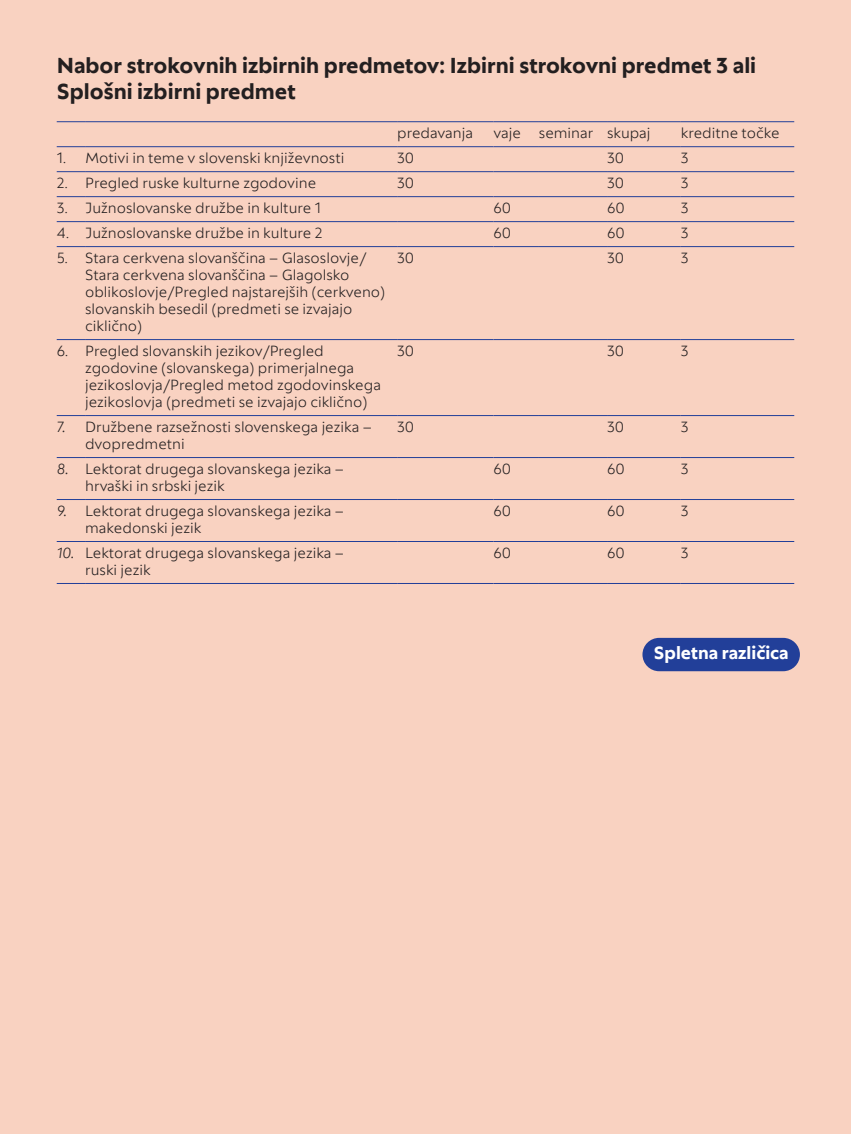
<style>
.page{position:relative;width:851px;height:1134px;background:#fff}
.page>*{position:absolute;margin:0;border:0;box-sizing:border-box;transform-origin:0 0}
.mednaslov{font:700 22px/26px "Univerza Sans";color:#231f20}
.gumb2{font:700 18px "Univerza Sans";color:#fff}
.tabela{font:300 15px/17px "Univerza Sans";color:#231f20}
.tabela-2{font:italic 300 15px "Univerza Sans";color:#231f20}
</style>
<div class="page">
<div style="left:0;top:0;width:850px;height:1134px;background:#f9d2c1"></div>
<svg style="left:57px;top:121px;width:28px;height:1px"></svg>
<hr style="left:85px;top:121px;width:312px;height:1px;background:#223f99">
<hr style="left:397px;top:121px;width:96px;height:1px;background:#223f99">
<hr style="left:493px;top:121px;width:46px;height:1px;background:#223f99">
<hr style="left:539px;top:121px;width:68px;height:1px;background:#223f99">
<hr style="left:607px;top:121px;width:73px;height:1px;background:#223f99">
<hr style="left:680px;top:121px;width:114px;height:1px;background:#223f99">
<svg style="left:57px;top:415px;width:28px;height:1px"></svg>
<hr style="left:85px;top:415px;width:312px;height:1px;background:#223f99">
<hr style="left:397px;top:415px;width:96px;height:1px;background:#223f99">
<hr style="left:493px;top:415px;width:46px;height:1px;background:#223f99">
<hr style="left:539px;top:415px;width:68px;height:1px;background:#223f99">
<hr style="left:607px;top:415px;width:73px;height:1px;background:#223f99">
<hr style="left:680px;top:415px;width:114px;height:1px;background:#223f99">
<svg style="left:57px;top:457px;width:28px;height:1px"></svg>
<hr style="left:85px;top:457px;width:312px;height:1px;background:#223f99">
<hr style="left:397px;top:457px;width:96px;height:1px;background:#223f99">
<hr style="left:493px;top:457px;width:46px;height:1px;background:#223f99">
<hr style="left:539px;top:457px;width:68px;height:1px;background:#223f99">
<hr style="left:607px;top:457px;width:73px;height:1px;background:#223f99">
<hr style="left:680px;top:457px;width:114px;height:1px;background:#223f99">
<svg style="left:57px;top:499px;width:28px;height:1px"></svg>
<hr style="left:85px;top:499px;width:312px;height:1px;background:#223f99">
<hr style="left:397px;top:499px;width:96px;height:1px;background:#223f99">
<hr style="left:493px;top:499px;width:46px;height:1px;background:#223f99">
<hr style="left:539px;top:499px;width:68px;height:1px;background:#223f99">
<hr style="left:607px;top:499px;width:73px;height:1px;background:#223f99">
<hr style="left:680px;top:499px;width:114px;height:1px;background:#223f99">
<svg style="left:57px;top:541px;width:28px;height:1px"></svg>
<hr style="left:85px;top:541px;width:312px;height:1px;background:#223f99">
<hr style="left:397px;top:541px;width:96px;height:1px;background:#223f99">
<hr style="left:493px;top:541px;width:46px;height:1px;background:#223f99">
<hr style="left:539px;top:541px;width:68px;height:1px;background:#223f99">
<hr style="left:607px;top:541px;width:73px;height:1px;background:#223f99">
<hr style="left:680px;top:541px;width:114px;height:1px;background:#223f99">
<svg style="left:57px;top:583px;width:28px;height:1px"></svg>
<hr style="left:85px;top:583px;width:312px;height:1px;background:#223f99">
<hr style="left:397px;top:583px;width:96px;height:1px;background:#223f99">
<hr style="left:493px;top:583px;width:46px;height:1px;background:#223f99">
<hr style="left:539px;top:583px;width:68px;height:1px;background:#223f99">
<hr style="left:607px;top:583px;width:73px;height:1px;background:#223f99">
<hr style="left:680px;top:583px;width:114px;height:1px;background:#223f99">
<svg style="left:57px;top:146px;width:28px;height:1px"></svg>
<hr style="left:85px;top:146px;width:312px;height:1px;background:#223f99">
<hr style="left:397px;top:146px;width:96px;height:1px;background:#223f99">
<hr style="left:493px;top:146px;width:46px;height:1px;background:#223f99">
<hr style="left:539px;top:146px;width:68px;height:1px;background:#223f99">
<hr style="left:607px;top:146px;width:73px;height:1px;background:#223f99">
<hr style="left:680px;top:146px;width:114px;height:1px;background:#223f99">
<svg style="left:57px;top:171px;width:28px;height:1px"></svg>
<hr style="left:85px;top:171px;width:312px;height:1px;background:#223f99">
<hr style="left:397px;top:171px;width:96px;height:1px;background:#223f99">
<hr style="left:493px;top:171px;width:46px;height:1px;background:#223f99">
<hr style="left:539px;top:171px;width:68px;height:1px;background:#223f99">
<hr style="left:607px;top:171px;width:73px;height:1px;background:#223f99">
<hr style="left:680px;top:171px;width:114px;height:1px;background:#223f99">
<svg style="left:57px;top:196px;width:28px;height:1px"></svg>
<hr style="left:85px;top:196px;width:312px;height:1px;background:#223f99">
<hr style="left:397px;top:196px;width:96px;height:1px;background:#223f99">
<hr style="left:493px;top:196px;width:46px;height:1px;background:#223f99">
<hr style="left:539px;top:196px;width:68px;height:1px;background:#223f99">
<hr style="left:607px;top:196px;width:73px;height:1px;background:#223f99">
<hr style="left:680px;top:196px;width:114px;height:1px;background:#223f99">
<svg style="left:57px;top:221px;width:28px;height:1px"></svg>
<hr style="left:85px;top:221px;width:312px;height:1px;background:#223f99">
<hr style="left:397px;top:221px;width:96px;height:1px;background:#223f99">
<hr style="left:493px;top:221px;width:46px;height:1px;background:#223f99">
<hr style="left:539px;top:221px;width:68px;height:1px;background:#223f99">
<hr style="left:607px;top:221px;width:73px;height:1px;background:#223f99">
<hr style="left:680px;top:221px;width:114px;height:1px;background:#223f99">
<svg style="left:57px;top:246px;width:28px;height:1px"></svg>
<hr style="left:85px;top:246px;width:312px;height:1px;background:#223f99">
<hr style="left:397px;top:246px;width:96px;height:1px;background:#223f99">
<hr style="left:493px;top:246px;width:46px;height:1px;background:#223f99">
<hr style="left:539px;top:246px;width:68px;height:1px;background:#223f99">
<hr style="left:607px;top:246px;width:73px;height:1px;background:#223f99">
<hr style="left:680px;top:246px;width:114px;height:1px;background:#223f99">
<svg style="left:57px;top:339px;width:28px;height:1px"></svg>
<hr style="left:85px;top:339px;width:312px;height:1px;background:#223f99">
<hr style="left:397px;top:339px;width:96px;height:1px;background:#223f99">
<hr style="left:493px;top:339px;width:46px;height:1px;background:#223f99">
<hr style="left:539px;top:339px;width:68px;height:1px;background:#223f99">
<hr style="left:607px;top:339px;width:73px;height:1px;background:#223f99">
<hr style="left:680px;top:339px;width:114px;height:1px;background:#223f99">
<div style="left:642px;top:638px;width:157px;height:33px;background:#223f99;border-radius:17px"></div>
<hr style="left:850px;top:0;width:1px;height:1134px;background:#f9d2c1">
<p class="mednaslov" style="left:57px;top:51px;width:701px">Nabor strokovnih izbirnih predmetov: Izbirni strokovni predmet 3 ali<br>Splošni izbirni predmet</p>
<p class="tabela" style="left:397px;top:124px;width:77px">predavanja</p>
<p class="tabela" style="left:493px;top:124px;width:29px">vaje</p>
<p class="tabela" style="left:539px;top:124px;width:56px">seminar</p>
<p class="tabela" style="left:607px;top:124px;width:45px">skupaj</p>
<p class="tabela" style="left:680px;top:124px;width:100px">kreditne točke</p>
<p class="tabela" style="left:57px;top:149px;width:11px">1.</p>
<p class="tabela" style="left:85px;top:149px;width:261px">Motivi in teme v slovenski književnosti</p>
<p class="tabela" style="left:397px;top:149px;width:19px">30</p>
<p class="tabela" style="left:607px;top:149px;width:19px">30</p>
<p class="tabela" style="left:680px;top:149px;width:9px">3</p>
<p class="tabela" style="left:57px;top:174px;width:13px">2.</p>
<p class="tabela" style="left:85px;top:174px;width:232px">Pregled ruske kulturne zgodovine</p>
<p class="tabela" style="left:397px;top:174px;width:19px">30</p>
<p class="tabela" style="left:607px;top:174px;width:19px">30</p>
<p class="tabela" style="left:680px;top:174px;width:9px">3</p>
<p class="tabela" style="left:57px;top:199px;width:13px">3.</p>
<p class="tabela" style="left:85px;top:199px;width:237px">Južnoslovanske družbe in kulture 1</p>
<p class="tabela" style="left:493px;top:199px;width:19px">60</p>
<p class="tabela" style="left:607px;top:199px;width:19px">60</p>
<p class="tabela" style="left:680px;top:199px;width:9px">3</p>
<p class="tabela" style="left:57px;top:224px;width:14px">4.</p>
<p class="tabela" style="left:85px;top:224px;width:239px">Južnoslovanske družbe in kulture 2</p>
<p class="tabela" style="left:493px;top:224px;width:19px">60</p>
<p class="tabela" style="left:607px;top:224px;width:19px">60</p>
<p class="tabela" style="left:680px;top:224px;width:9px">3</p>
<p class="tabela" style="left:57px;top:248px;width:13px">5.</p>
<p class="tabela" style="left:85px;top:248px;width:302px">Stara cerkvena slovanščina – Glasoslovje/ Stara cerkvena slovanščina – Glagolsko oblikoslovje/Pregled najstarejših (cerkveno) slovanskih besedil (predmeti se izvajajo ciklično)</p>
<p class="tabela" style="left:397px;top:248px;width:19px">30</p>
<p class="tabela" style="left:607px;top:248px;width:19px">30</p>
<p class="tabela" style="left:680px;top:248px;width:9px">3</p>
<p class="tabela" style="left:57px;top:341px;width:13px">6.</p>
<p class="tabela" style="left:85px;top:341px;width:297px">Pregled slovanskih jezikov/Pregled zgodovine (slovanskega) primerjalnega jezikoslovja/Pregled metod zgodovinskega jezikoslovja (predmeti se izvajajo ciklično)</p>
<p class="tabela" style="left:397px;top:341px;width:19px">30</p>
<p class="tabela" style="left:607px;top:341px;width:19px">30</p>
<p class="tabela" style="left:680px;top:341px;width:9px">3</p>
<p class="tabela-2" style="left:57px;top:416px;width:11px">7.</p>
<p class="tabela" style="left:85px;top:417px;width:288px">Družbene razsežnosti slovenskega jezika – dvopredmetni</p>
<p class="tabela" style="left:397px;top:417px;width:19px">30</p>
<p class="tabela" style="left:607px;top:417px;width:19px">30</p>
<p class="tabela" style="left:680px;top:417px;width:9px">3</p>
<p class="tabela-2" style="left:57px;top:458px;width:14px">8.</p>
<p class="tabela" style="left:85px;top:459px;width:260px">Lektorat drugega slovanskega jezika – hrvaški in srbski jezik</p>
<p class="tabela" style="left:493px;top:459px;width:19px">60</p>
<p class="tabela" style="left:607px;top:459px;width:19px">60</p>
<p class="tabela" style="left:680px;top:459px;width:9px">3</p>
<p class="tabela-2" style="left:57px;top:500px;width:12px">9.</p>
<p class="tabela" style="left:85px;top:501px;width:260px">Lektorat drugega slovanskega jezika – makedonski jezik</p>
<p class="tabela" style="left:493px;top:501px;width:19px">60</p>
<p class="tabela" style="left:607px;top:501px;width:19px">60</p>
<p class="tabela" style="left:680px;top:501px;width:9px">3</p>
<p class="tabela-2" style="left:57px;top:542px;width:19px">10.</p>
<p class="tabela" style="left:85px;top:543px;width:260px">Lektorat drugega slovanskega jezika –</p>
<p class="tabela" style="left:85px;top:560px;width:67px">ruski jezik</p>
<p class="tabela" style="left:493px;top:543px;width:19px">60</p>
<p class="tabela" style="left:607px;top:543px;width:19px">60</p>
<p class="tabela" style="left:680px;top:543px;width:9px">3</p>
<p class="gumb2" style="left:653px;top:639px;width:136px">Spletna različica</p>
</div>
